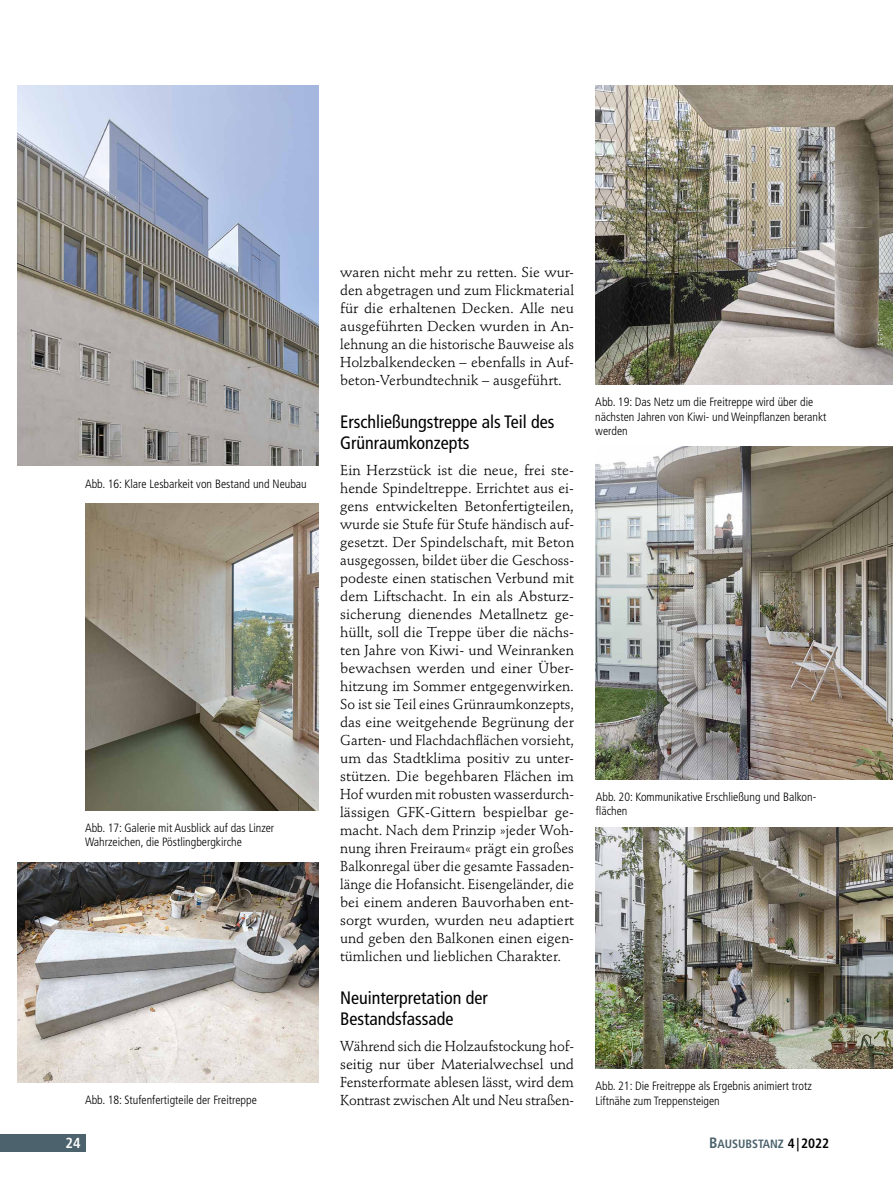
<style>
.page{position:relative;width:893px;height:1191px;background:#fff}
.page>*{position:absolute;margin:0;border:0;box-sizing:border-box;transform-origin:0 0}
.Ü1{font:condensed 18px/21.6px "Frutiger LT Std";color:#000}
.t1{font:700 condensed 14.55px "Frutiger LT Std";color:#fff}
.Grundschrift_ohne_Ei{font:14.25px/18px "Stempel Schneidler Std";letter-spacing:-.005em;color:#000;text-align:justify}
.Grundschrift_mit_Ein{font:14.25px/18px "Stempel Schneidler Std";color:#000;text-align:justify}
.Bild-_Infotext{font:300 condensed 12px/14.4px "Frutiger LT Std";color:#000}
.t2{font:12px "Frutiger LT Std Bold Cn SC800";color:#4c626c}
.s1{font-size:15px}
.s2{font-size:13.5px;color:#000}
</style>
<div class="page">
<div style="left:0;top:1134px;width:85px;height:17px;background:#4c626c"></div>
<img style="left:596px;top:85px;width:297px;height:300px">
<img style="left:596px;top:447px;width:297px;height:332px">
<img style="left:17px;top:862px;width:302px;height:220px">
<img style="left:595px;top:827px;width:298px;height:242px">
<img style="left:85px;top:504px;width:234px;height:306px">
<img style="left:17px;top:85px;width:302px;height:380px">
<p class="Bild-_Infotext" style="left:85px;top:476px;width:223px">Abb. 16: Klare Lesbarkeit von Bestand und Neubau</p>
<p class="Bild-_Infotext" style="left:85px;top:820px;width:191px">Abb. 17: Galerie mit Ausblick auf das Linzer<br>Wahrzeichen, die Pöstlingbergkirche</p>
<p class="Bild-_Infotext" style="left:85px;top:1093px;width:173px">Abb. 18: Stufenfertigteile der Freitreppe</p>
<p class="Grundschrift_mit_Ein" style="left:340px;top:263px;width:235px">waren nicht mehr zu retten. Sie wur&shy;den abgetragen und zum Flickmaterial für die erhaltenen Decken. Alle neu ausgeführten Decken wurden in An&shy;lehnung an die historische Bauweise als Holzbalkendecken – ebenfalls in Auf&shy;beton-Verbundtechnik – ausgeführt.</p>
<p class="Ü1" style="left:340px;top:410px;width:216px">Erschließungstreppe als Teil des<br>Grünraumkonzepts</p>
<p class="Grundschrift_ohne_Ei" style="left:340px;top:461px;width:235px">Ein Herzstück ist die neue, frei ste&shy;hende Spindeltreppe. Errichtet aus ei&shy;gens entwickelten Betonfertigteilen, wurde sie Stufe für Stufe händisch auf&shy;gesetzt. Der Spindelschaft, mit Beton ausgegossen, bildet über die Geschoss&shy;podeste einen statischen Verbund mit dem Liftschacht. In ein als Absturz&shy;sicherung dienendes Metallnetz ge&shy;hüllt, soll die Treppe über die nächs&shy;ten Jahre von Kiwi- und Weinranken bewachsen werden und einer Über&shy;hitzung im Sommer entgegenwirken.<br>So ist sie Teil eines Grünraumkonzepts, das eine weitgehende Begrünung der Garten- und Flachdachflächen vorsieht, um das Stadtklima positiv zu unter&shy;stützen. Die begehbaren Flächen im Hof wurden mit robusten wasserdurch&shy;lässigen GFK-Gittern bespielbar ge&shy;macht. Nach dem Prinzip »jeder Woh&shy;nung ihren Freiraum« prägt ein großes Balkonregal über die gesamte Fassaden&shy;länge die Hofansicht. Eisengeländer, die bei einem anderen Bauvorhaben ent&shy;sorgt wurden, wurden neu adaptiert und geben den Balkonen einen eigen&shy;tümlichen und lieblichen Charakter.</p>
<p class="Ü1" style="left:340px;top:986px;width:149px">Neuinterpretation der<br>Bestandsfassade</p>
<p class="Grundschrift_ohne_Ei" style="left:340px;top:1037px;width:235px">Während sich die Holzaufstockung hof&shy;seitig nur über Materialwechsel und Fensterformate ablesen lässt, wird dem Kontrast zwischen Alt und Neu straßen-</p>
<p class="Bild-_Infotext" style="left:595px;top:395px;width:233px">Abb. 19: Das Netz um die Freitreppe wird über die nächsten Jahren von Kiwi- und Weinpflanzen berankt werden</p>
<p class="Bild-_Infotext" style="left:596px;top:789px;width:222px">Abb. 20: Kommunikative Erschließung und Balkon&shy;flächen</p>
<p class="Bild-_Infotext" style="left:595px;top:1079px;width:218px">Abb. 21: Die Freitreppe als Ergebnis animiert trotz<br>Liftnähe zum Treppensteigen</p>
<p class="t1" style="left:66px;top:1134px;width:17px">24</p>
<p class="t2" style="left:709px;top:1137px;width:121px"><span class="s1">B</span>AUSUBSTANZ <span class="s2">4|2022</span></p>
</div>
